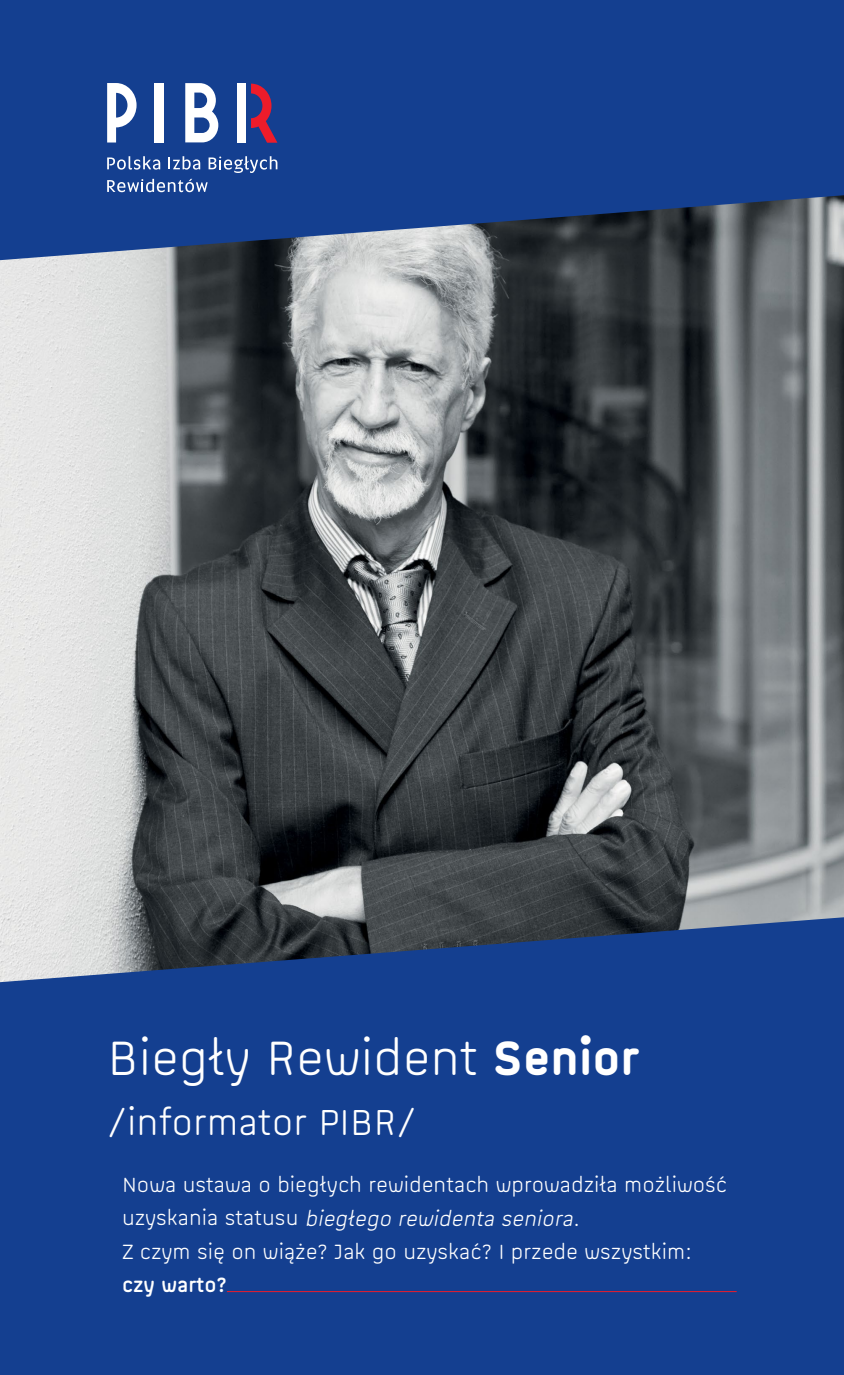
<style>
.page{position:relative;width:844px;height:1375px;background:#fff}
.page>*{position:absolute;margin:0;border:0;box-sizing:border-box;transform-origin:0 0}
.t1{font:49px "Carbon";color:#fff}
.t2{font:36.75px "Carbon";color:#fff}
.t3{font:21px/33.2px "Carbon";color:#fff}
.t4{font:700 21px "Carbon";color:#fff}
.s1{font-weight:900}
.s2{font-style:italic}
</style>
<div class="page">
<div style="left:0;top:0;width:843px;height:1374px;background:#143f90"></div>
<hr style="left:227px;top:1290px;width:509px;height:1px;background:#ed1c2a">
<img style="left:0;top:260px;width:843px;height:722px">
<svg style="left:3px;top:83px;width:840px;height:177px"></svg>
<div style="left:237px;top:83px;width:9px;height:60px;background:#fff"></div>
<svg style="left:107px;top:156px;width:53px;height:14px"></svg>
<svg style="left:168px;top:156px;width:32px;height:14px"></svg>
<svg style="left:208px;top:156px;width:69px;height:17px"></svg>
<svg style="left:107px;top:179px;width:101px;height:13px"></svg>
<svg style="left:251px;top:84px;width:26px;height:59px"></svg>
<div style="left:154px;top:83px;width:9px;height:59px;background:#fff"></div>
<svg style="left:107px;top:83px;width:29px;height:59px"></svg>
<svg style="left:185px;top:83px;width:33px;height:59px"></svg>
<h1 class="t1" style="left:107px;top:1022px;width:533px">Biegły Rewident <span class="s1">Senior</span></h1>
<h2 class="t2" style="left:107px;top:1095px;width:311px">/informator PIBR/</h2>
<p class="t3" style="left:122px;top:1166px;width:606px">Nowa ustawa o biegłych rewidentach wprowadziła możliwość u zy s k a n i a sta t u s u <span class="s2">biegłego rewidenta seniora</span>.<br>Z czym się on wiąże? Jak go uzyskać? I przede wszystkim:</p>
<p class="t4" style="left:122px;top:1268px;width:106px">czy warto?</p>
</div>
